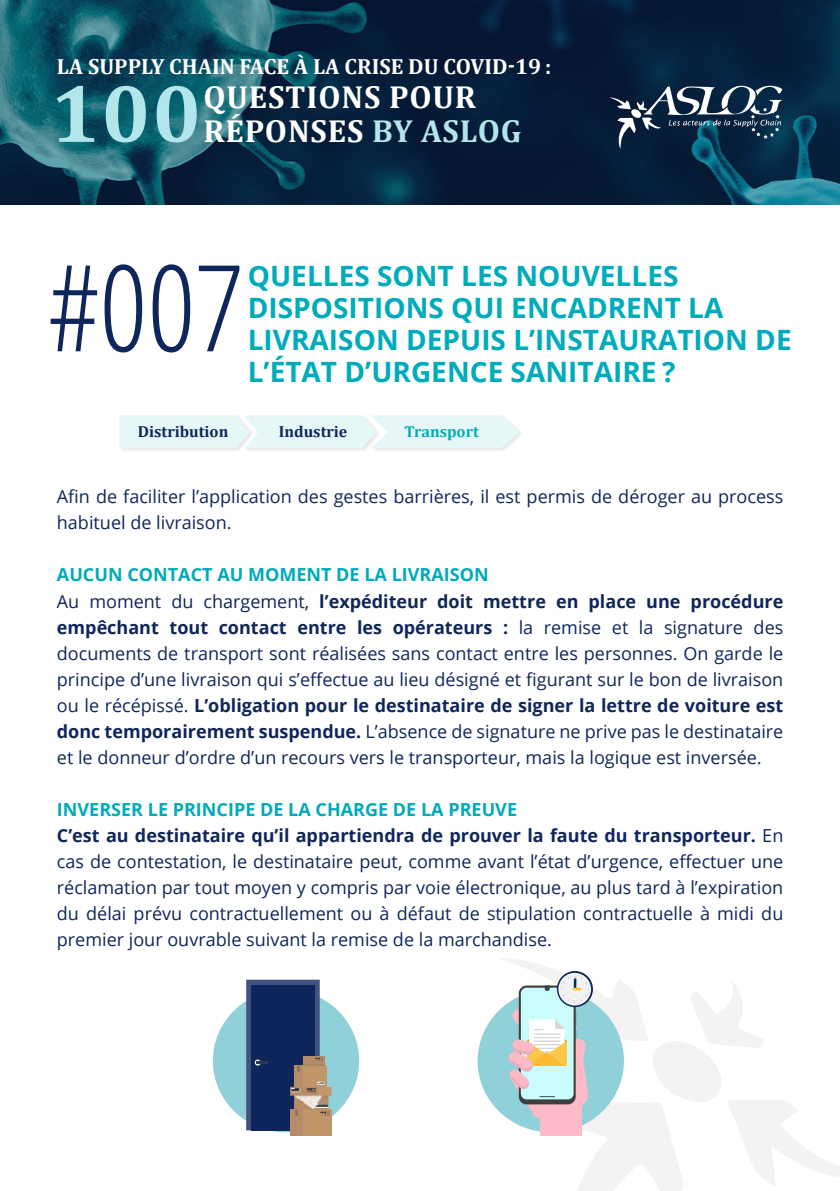
<style>
.page{position:relative;width:840px;height:1191px;background:#fff}
.page>*{position:absolute;margin:0;border:0;box-sizing:border-box;transform-origin:0 0}
.t1{font:300 condensed 120px "Open Sans";color:#0f265c}
.t2{font:700 83px "Cambria";color:#b3e6ea}
.t3{font:700 32px/34px "Cambria";letter-spacing:.025em;color:#fff}
.t4{font:700 28px/32px "Open Sans";color:#00abba}
.t5{font:700 22px "Cambria";color:#fff}
.t6{font:18px/26px "Open Sans";color:#0f265b}
.t7{font:700 16px "Cambria";color:#0f265c}
.t8{font:700 16px "Cambria";color:#00abba}
.s1{color:#b3e6ea}
.s2{font-weight:700;color:#00aaba}
.s3{font-weight:700}
</style>
<div class="page">
<svg style="left:0;top:0;width:839px;height:205px;background:#0c344c"></svg>
<svg style="left:609px;top:85px;width:173px;height:64px;background:#2f4a61"></svg>
<div style="left:477px;top:989px;width:146px;height:143px;background:#90d0d9;border-radius:50%"></div>
<div style="left:213px;top:989px;width:146px;height:143px;background:#90d0d9;border-radius:50%"></div>
<svg style="left:497px;top:958px;width:342px;height:233px"></svg>
<div style="left:246px;top:979px;width:73px;height:151px;background:#40527d"></div>
<div style="left:251px;top:985px;width:63px;height:145px;background:#0f265c"></div>
<svg style="left:254px;top:1059px;width:14px;height:6px"></svg>
<div style="left:303px;top:1056px;width:21px;height:9px;background:#b58c69"></div>
<svg style="left:315px;top:1057px;width:7px;height:4px"></svg>
<div style="left:291px;top:1109px;width:28px;height:26px;background:#b58c69"></div>
<div style="left:303px;top:1109px;width:28px;height:26px;background:#c2966b"></div>
<svg style="left:295px;top:1110px;width:3px;height:5px"></svg>
<svg style="left:320px;top:1111px;width:10px;height:5px"></svg>
<div style="left:294px;top:1065px;width:23px;height:21px;background:#b58c69"></div>
<div style="left:303px;top:1065px;width:24px;height:21px;background:#c2966b"></div>
<svg style="left:297px;top:1065px;width:3px;height:7px"></svg>
<svg style="left:317px;top:1081px;width:7px;height:4px"></svg>
<hr style="left:303px;top:1063px;width:21px;height:2px;background:#a88563">
<img style="left:290px;top:1086px;width:41px;height:23px">
<div style="left:119px;top:415px;width:135px;height:38px;background:#f4f4f4"></div>
<div style="left:370px;top:415px;width:154px;height:38px;background:#f4f4f4"></div>
<div style="left:244px;top:415px;width:137px;height:38px;background:#f4f4f4"></div>
<div style="left:120px;top:415px;width:399px;height:33px;background:#e6f7f8"></div>
<p class="t5" style="left:57px;top:51px;width:495px">LA SUPPLY CHAIN FACE À LA CRISE DU COVID-19 :</p>
<h2 class="t2" style="left:50px;top:55px;width:152px">100</h2>
<h3 class="t3" style="left:203px;top:79px;width:319px">QUESTIONS POUR<br>RÉPONSES <span class="s1">BY ASLOG</span></h3>
<h1 class="t1" style="left:48px;top:239px;width:196px">#007</h1>
<h3 class="t4" style="left:248px;top:259px;width:545px">QUELLES SONT LES NOUVELLES<br>DISPOSITIONS QUI ENCADRENT LA<br>LIVRAISON DEPUIS L’INSTAURATION DE<br>L’ÉTAT D’URGENCE SANITAIRE ?</h3>
<p class="t7" style="left:138px;top:420px;width:92px">Distribution</p>
<p class="t7" style="left:279px;top:420px;width:70px">Industrie</p>
<p class="t8" style="left:404px;top:420px;width:76px">Transport</p>
<p class="t6" style="left:57px;top:483px;width:727px">Afin de faciliter l’application des gestes barrières, il est permis de déroger au process habituel de livraison.</p>
<p class="t6" style="left:57px;top:561px;width:727px"><span class="s2">AUCUN CONTACT AU MOMENT DE LA LIVRAISON<br></span>Au moment du chargement, <span class="s3">l’expéditeur doit mettre en place une procédure empêchant tout contact entre les opérateurs :</span> la remise et la signature des documents de transport sont réalisées sans contact entre les personnes. On garde le principe d’une livraison qui s’effectue au lieu désigné et figurant sur le bon de livraison ou le récépissé. <span class="s3">L’obligation pour le destinataire de signer la lettre de voiture est donc temporairement suspendue.</span> L’absence de signature ne prive pas le destinataire et le donneur d’ordre d’un recours vers le transporteur, mais la logique est inversée.</p>
<p class="t6" style="left:57px;top:795px;width:727px"><span class="s2">INVERSER LE PRINCIPE DE LA CHARGE DE LA PREUVE<br></span><span class="s3">C’est au destinataire qu’il appartiendra de prouver la faute du transporteur.</span> En cas de contestation, le destinataire peut, comme avant l’état d’urgence, effectuer une réclamation par tout moyen y compris par voie électronique, au plus tard à l’expiration du délai prévu contractuellement ou à défaut de stipulation contractuelle à midi du premier jour ouvrable suivant la remise de la marchandise.</p>
</div>
